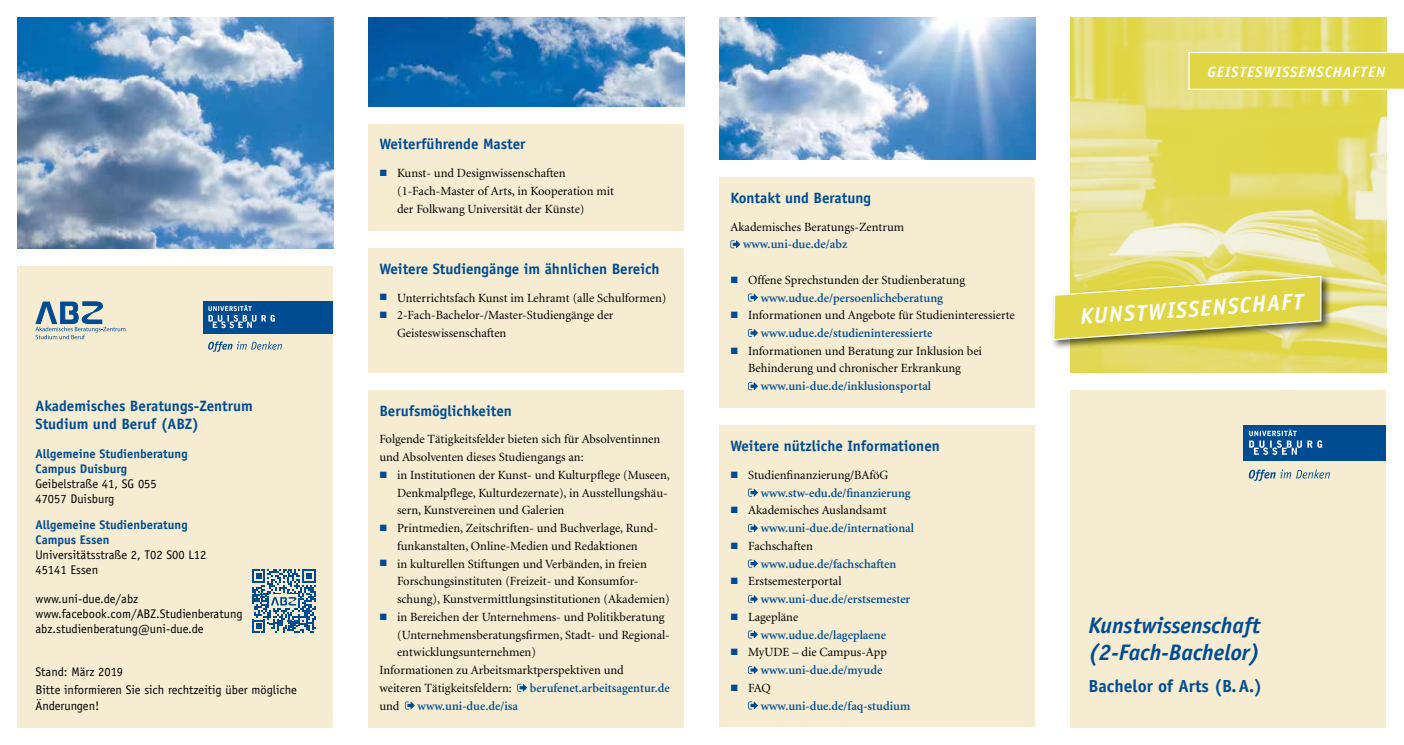
<style>
.page{position:relative;width:1404px;height:745px;background:#fff}
.page>*{position:absolute;margin:0;border:0;box-sizing:border-box;transform-origin:0 0}
.t1{font:italic 700 22.5px/27px "Officina Sans";color:#004c93}
.t2{font:italic 700 22.5px "Officina Sans";color:#fff}
.t3{font:700 17.5px "Officina Sans";color:#004c93}
.t4{font:700 15px/18px "Officina Sans";color:#004c93}
.t5{font:italic 700 15px "Officina Sans";letter-spacing:.06em;color:#fff}
.t6{font:12.5px/17.8px "Minion";color:#000}
.t7{font:600 12.5px "Minion";color:#004c93}
.t8{font:12.5px/15px "Officina Sans";color:#000}
.t9{font:700 12.5px/15px "Officina Sans";color:#004c93}
</style>
<div class="page">
<div style="left:18px;top:266px;width:315px;height:460px;background:#f5ecd1"></div>
<svg style="left:208px;top:341px;width:74px;height:10px"></svg>
<div style="left:203px;top:301px;width:130px;height:33px;background:#004c93"></div>
<svg style="left:208px;top:305px;width:67px;height:23px"></svg>
<svg style="left:35px;top:301px;width:90px;height:38px"></svg>
<div style="left:1070px;top:390px;width:315px;height:336px;background:#f5ecd1"></div>
<img style="left:1070px;top:18px;width:315px;height:354px">
<img style="left:18px;top:18px;width:315px;height:230px">
<img style="left:719px;top:18px;width:316px;height:141px">
<img style="left:369px;top:18px;width:315px;height:88px">
<svg style="left:1248px;top:469px;width:81px;height:11px"></svg>
<div style="left:1243px;top:425px;width:142px;height:36px;background:#004c93"></div>
<div style="left:369px;top:124px;width:315px;height:106px;background:#f5ecd1"></div>
<div style="left:369px;top:248px;width:315px;height:124px;background:#f5ecd1"></div>
<div style="left:719px;top:425px;width:316px;height:301px;background:#f5ecd1"></div>
<svg style="left:748px;top:488px;width:9px;height:8px"></svg>
<svg style="left:748px;top:524px;width:9px;height:7px"></svg>
<svg style="left:748px;top:559px;width:9px;height:8px"></svg>
<svg style="left:748px;top:595px;width:9px;height:7px"></svg>
<svg style="left:748px;top:630px;width:9px;height:8px"></svg>
<svg style="left:748px;top:666px;width:9px;height:7px"></svg>
<svg style="left:748px;top:701px;width:9px;height:8px"></svg>
<div style="left:369px;top:390px;width:315px;height:336px;background:#f5ecd1"></div>
<svg style="left:517px;top:683px;width:10px;height:8px"></svg>
<svg style="left:405px;top:701px;width:10px;height:8px"></svg>
<svg style="left:1187px;top:51px;width:216px;height:39px;background:#e2d952"></svg>
<div style="left:719px;top:177px;width:316px;height:230px;background:#f5ecd1"></div>
<svg style="left:730px;top:240px;width:10px;height:8px"></svg>
<svg style="left:748px;top:293px;width:9px;height:8px"></svg>
<svg style="left:748px;top:329px;width:9px;height:8px"></svg>
<svg style="left:748px;top:382px;width:9px;height:8px"></svg>
<div style="left:1050px;top:273px;width:281px;height:77px;background:#000;opacity:.65"></div>
<svg style="left:1052px;top:275px;width:269px;height:180px"></svg>
<svg style="left:252px;top:569px;width:63px;height:63px"></svg>
<p class="t4" style="left:35px;top:396px;width:219px">Akademisches Beratungs-Zentrum<br>Studium und Beruf (ABZ)</p>
<p class="t9" style="left:35px;top:446px;width:154px">Allgemeine Studienberatung<br>Campus Duisburg</p>
<p class="t8" style="left:35px;top:476px;width:123px">Geibelstraße 41, SG 055<br>47057 Duisburg</p>
<p class="t9" style="left:35px;top:516px;width:154px">Allgemeine Studienberatung<br>Campus Essen</p>
<p class="t8" style="left:35px;top:547px;width:172px">Universitätsstraße 2, T02 S00 L12<br>45141 Essen</p>
<p class="t8" style="left:35px;top:591px;width:209px">www.uni-due.de/abz www.facebook.com/ABZ.Studienberatung abz.studienberatung@uni-due.de</p>
<p class="t8" style="left:35px;top:662px;width:263px;line-height:18.5px">Stand: März 2019<br>Bitte informieren Sie sich rechtzeitig über mögliche</p>
<p class="t8" style="left:35px;top:697px;width:65px">Änderungen!</p>
<p class="t4" style="left:379px;top:135px;width:148px">Weiterführende Master</p>
<p class="t6" style="left:397px;top:165px;width:218px">Kunst- und Designwissenschaften (1-Fach-Master of Arts, in Kooperation mit der Folkwang Universität der Künste)</p>
<p class="t4" style="left:379px;top:259px;width:281px">Weitere Studiengänge im ähnlichen Bereich</p>
<p class="t6" style="left:397px;top:289px;width:271px">Unterrichtsfach Kunst im Lehramt (alle Schulformen)<br>2-Fach-Bachelor-/Master-Studiengänge der<br>Geisteswissenschaften</p>
<p class="t4" style="left:379px;top:401px;width:134px">Berufsmöglichkeiten</p>
<p class="t6" style="left:379px;top:431px;width:282px">Folgende Tätigkeitsfelder bieten sich für Absolventinnen und Absolventen dieses Studiengangs an:</p>
<p class="t6" style="left:397px;top:466px;width:274px">in Institutionen der Kunst- und Kulturpflege (Museen,</p>
<p class="t6" style="left:397px;top:484px;width:272px">Denkmalpflege, Kulturdezernate), in Ausstellungshäu-</p>
<p class="t6" style="left:397px;top:501px;width:169px">sern, Kunstvereinen und Galerien</p>
<p class="t6" style="left:397px;top:519px;width:262px">Printmedien, Zeitschriften- und Buchverlage, Rund-</p>
<p class="t6" style="left:397px;top:537px;width:242px">funkanstalten, Online-Medien und Redaktionen</p>
<p class="t6" style="left:397px;top:555px;width:251px">in kulturellen Stiftungen und Verbänden, in freien</p>
<p class="t6" style="left:397px;top:572px;width:243px">Forschungsinstituten (Freizeit- und Konsumfor-</p>
<p class="t6" style="left:397px;top:590px;width:274px">schung), Kunstvermittlungsinstitutionen (Akademien)</p>
<p class="t6" style="left:397px;top:608px;width:269px">in Bereichen der Unternehmens- und Politikberatung</p>
<p class="t6" style="left:397px;top:625px;width:274px">(Unternehmensberatungsfirmen, Stadt- und Regional-</p>
<p class="t6" style="left:397px;top:643px;width:140px">entwicklungsunternehmen)</p>
<p class="t6" style="left:379px;top:661px;width:246px">Informationen zu Arbeitsmarktperspektiven und</p>
<p class="t6" style="left:379px;top:679px;width:134px">weiteren Tätigkeitsfeldern:</p>
<p class="t7" style="left:530px;top:681px;width:141px">berufenet.arbeitsagentur.de</p>
<p class="t6" style="left:379px;top:696px;width:22px">und</p>
<p class="t7" style="left:417px;top:698px;width:102px">www.uni-due.de/isa</p>
<p class="t4" style="left:730px;top:188px;width:142px">Kontakt und Beratung</p>
<p class="t6" style="left:730px;top:218px;width:175px">Akademisches Beratungs-Zentrum</p>
<p class="t7" style="left:743px;top:238px;width:106px">www.uni-due.de/abz</p>
<p class="t6" style="left:748px;top:271px;width:218px">Offene Sprechstunden der Studienberatung</p>
<p class="t7" style="left:760px;top:291px;width:184px">www.udue.de/persoenlicheberatung</p>
<p class="t6" style="left:748px;top:307px;width:268px">Informationen und Angebote für Studieninteressierte</p>
<p class="t7" style="left:760px;top:326px;width:173px">www.udue.de/studieninteressierte</p>
<p class="t6" style="left:748px;top:342px;width:235px">Informationen und Beratung zur Inklusion bei<br>Behinderung und chronischer Erkrankung</p>
<p class="t7" style="left:760px;top:379px;width:172px">www.uni-due.de/inklusionsportal</p>
<p class="t4" style="left:730px;top:436px;width:211px">Weitere nützliche Informationen</p>
<p class="t6" style="left:748px;top:466px;width:142px">Studienfinanzierung/BAföG</p>
<p class="t7" style="left:760px;top:486px;width:151px">www.stw-edu.de/finanzierung</p>
<p class="t6" style="left:748px;top:501px;width:140px">Akademisches Auslandsamt</p>
<p class="t7" style="left:760px;top:521px;width:155px">www.uni-due.de/international</p>
<p class="t6" style="left:748px;top:537px;width:66px">Fachschaften</p>
<p class="t7" style="left:760px;top:557px;width:137px">www.udue.de/fachschaften</p>
<p class="t6" style="left:748px;top:572px;width:95px">Erstsemesterportal</p>
<p class="t7" style="left:760px;top:592px;width:151px">www.uni-due.de/erstsemester</p>
<p class="t6" style="left:748px;top:608px;width:52px">Lagepläne</p>
<p class="t7" style="left:760px;top:627px;width:127px">www.udue.de/lageplaene</p>
<p class="t6" style="left:748px;top:643px;width:140px">MyUDE – die Campus-App</p>
<p class="t7" style="left:760px;top:663px;width:123px">www.uni-due.de/myude</p>
<p class="t6" style="left:748px;top:679px;width:24px">FAQ</p>
<p class="t7" style="left:760px;top:698px;width:151px">www.uni-due.de/faq-studium</p>
<p class="t5" style="left:1207px;top:63px;width:179px">GEISTESWISSENSCHAFTEN</p>
<h1 class="t2" style="left:1079px;top:303px;width:225px;rotate:-4deg">KUNSTWISSENSCHAFT</h1>
<h1 class="t1" style="left:1088px;top:611px;width:174px">Kunstwissenschaft (2-Fach-Bachelor)</h1>
<h2 class="t3" style="left:1088px;top:674px;width:175px">Bachelor of Arts (B.A.)</h2>
</div>
